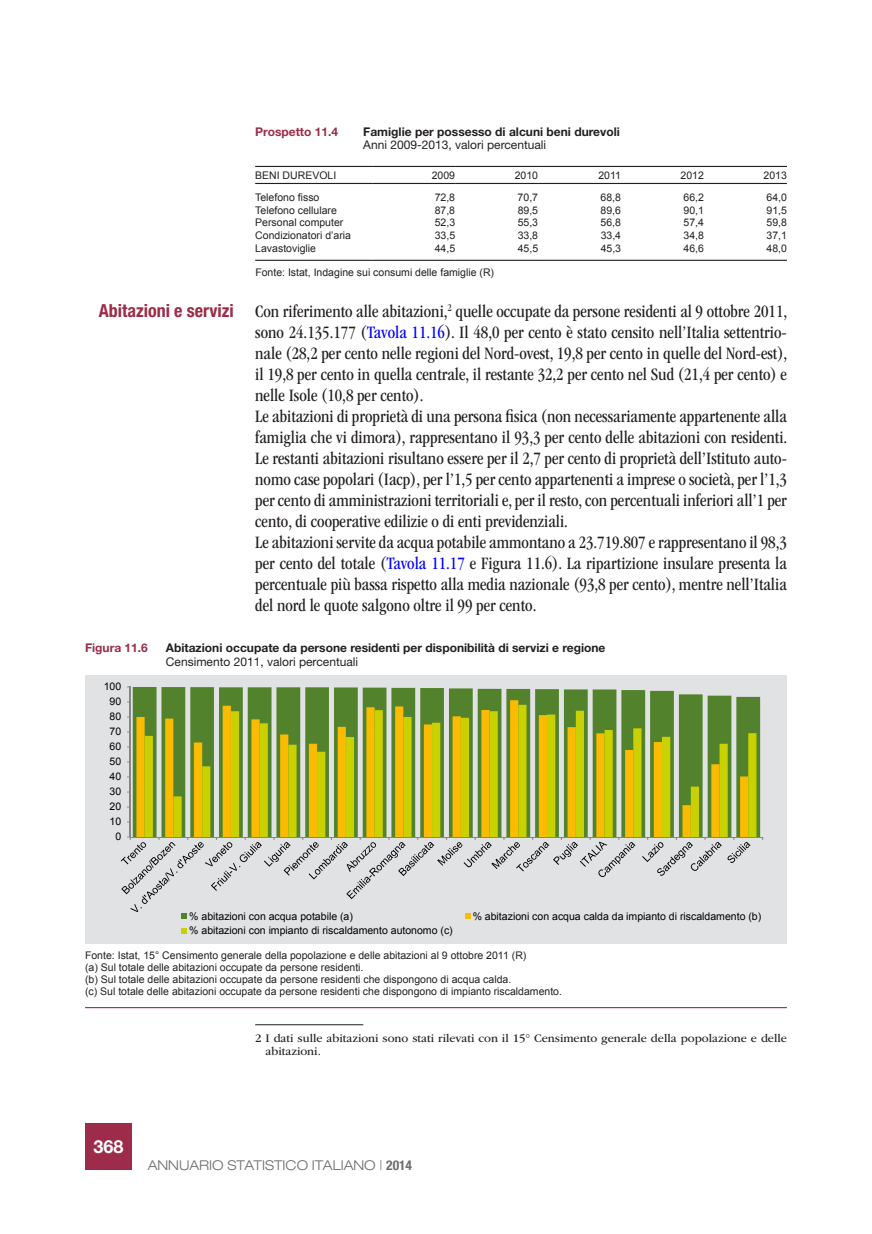
<style>
.page{position:relative;width:872px;height:1234px;background:#fff}
.page>*{position:absolute;margin:0;border:0;box-sizing:border-box;transform-origin:0 0}
.t1{font:condensed 18px/21px "ITC Garamond Std";color:#231f20}
.t2{font:700 condensed 18px "Helvetica Neue LT Std";color:#9c2c49}
.t3{font:700 18px "Helvetica Neue LT Std";color:#fff}
.t4{font:300 expanded 13.5px "Helvetica Neue LT Std";color:#6c6d70}
.t5{font:700 12px "Helvetica Neue LT Std";color:#231f20}
.t6{font:12px/13.5px "ITC Garamond Std";color:#231f20}
.t7{font:12px "Helvetica Neue LT Std";color:#231f20}
.t8{font:700 12px "Helvetica Neue LT Std";color:#9c2c49}
.t9{font:10.5px/12px "Arial";color:#231f20}
.t10{font:10.5px "Arial";color:#000}
.s1{color:#00f}
.s2{font-weight:700;font-stretch:condensed}
</style>
<div class="page">
<div style="left:85px;top:1123px;width:47px;height:46px;background:#9c2c49"></div>
<hr style="left:255px;top:1024px;width:108px;height:1px;background:#231f20">
<hr style="left:255px;top:183px;width:117px;height:1px;background:#231f20">
<hr style="left:372px;top:183px;width:83px;height:1px;background:#231f20">
<hr style="left:455px;top:183px;width:83px;height:1px;background:#231f20">
<hr style="left:538px;top:183px;width:83px;height:1px;background:#231f20">
<hr style="left:621px;top:183px;width:83px;height:1px;background:#231f20">
<hr style="left:704px;top:183px;width:83px;height:1px;background:#231f20">
<hr style="left:255px;top:166px;width:117px;height:1px;background:#231f20">
<hr style="left:372px;top:166px;width:83px;height:1px;background:#231f20">
<hr style="left:455px;top:166px;width:83px;height:1px;background:#231f20">
<hr style="left:538px;top:166px;width:83px;height:1px;background:#231f20">
<hr style="left:621px;top:166px;width:83px;height:1px;background:#231f20">
<hr style="left:704px;top:166px;width:83px;height:1px;background:#231f20">
<hr style="left:255px;top:260px;width:117px;height:1px;background:#231f20">
<hr style="left:372px;top:260px;width:83px;height:1px;background:#231f20">
<hr style="left:455px;top:260px;width:83px;height:1px;background:#231f20">
<hr style="left:538px;top:260px;width:83px;height:1px;background:#231f20">
<hr style="left:621px;top:260px;width:83px;height:1px;background:#231f20">
<hr style="left:704px;top:260px;width:83px;height:1px;background:#231f20">
<div style="left:85px;top:675px;width:702px;height:268px;background:#e1e2e4"></div>
<svg style="left:133px;top:687px;width:627px;height:149px;fill:#53822c"></svg>
<svg style="left:136px;top:700px;width:612px;height:136px;background:#919d34"></svg>
<svg style="left:145px;top:704px;width:611px;height:132px;background:#aab137"></svg>
<hr style="left:130px;top:686px;width:1px;height:150px;background:#868686">
<hr style="left:130px;top:836px;width:632px;height:1px;background:#868686">
<svg style="left:642px;top:836px;width:108px;height:39px"></svg>
<svg style="left:121px;top:836px;width:514px;height:82px"></svg>
<svg style="left:182px;top:928px;width:5px;height:5px"></svg>
<hr style="left:85px;top:1006px;width:702px;height:1px;background:#9c2c49">
<p class="t2" style="left:99px;top:299px;width:137px">Abitazioni e servizi</p>
<p class="t8" style="left:255px;top:124px;width:84px">Prospetto 11.4</p>
<p class="t5" style="left:363px;top:124px;width:258px">Famiglie per possesso di alcuni beni durevoli</p>
<p class="t7" style="left:363px;top:138px;width:184px">Anni 2009-2013, valori percentuali</p>
<p class="t9" style="left:255px;top:169px;width:83px">BENI DUREVOLI</p>
<p class="t9" style="left:432px;top:169px;width:25px">2009</p>
<p class="t9" style="left:515px;top:169px;width:25px">2010</p>
<p class="t9" style="left:598px;top:169px;width:24px">2011</p>
<p class="t9" style="left:680px;top:169px;width:25px">2012</p>
<p class="t9" style="left:763px;top:169px;width:25px">2013</p>
<p class="t9" style="left:255px;top:191px;width:66px">Telefono fisso</p>
<p class="t9" style="left:435px;top:191px;width:22px">72,8</p>
<p class="t9" style="left:517px;top:191px;width:22px">70,7</p>
<p class="t9" style="left:600px;top:191px;width:22px">68,8</p>
<p class="t9" style="left:683px;top:191px;width:22px">66,2</p>
<p class="t9" style="left:766px;top:191px;width:22px">64,0</p>
<p class="t9" style="left:255px;top:204px;width:83px">Telefono cellulare</p>
<p class="t9" style="left:435px;top:204px;width:22px">87,8</p>
<p class="t9" style="left:517px;top:204px;width:22px">89,5</p>
<p class="t9" style="left:600px;top:204px;width:22px">89,6</p>
<p class="t9" style="left:683px;top:204px;width:22px">90,1</p>
<p class="t9" style="left:766px;top:204px;width:22px">91,5</p>
<p class="t9" style="left:255px;top:217px;width:90px">Personal computer</p>
<p class="t9" style="left:435px;top:217px;width:22px">52,3</p>
<p class="t9" style="left:517px;top:217px;width:22px">55,3</p>
<p class="t9" style="left:600px;top:217px;width:22px">56,8</p>
<p class="t9" style="left:683px;top:217px;width:22px">57,4</p>
<p class="t9" style="left:766px;top:217px;width:22px">59,8</p>
<p class="t9" style="left:255px;top:229px;width:97px">Condizionatori d’aria</p>
<p class="t9" style="left:435px;top:229px;width:22px">33,5</p>
<p class="t9" style="left:518px;top:229px;width:22px">33,8</p>
<p class="t9" style="left:600px;top:229px;width:22px">33,4</p>
<p class="t9" style="left:683px;top:229px;width:22px">34,8</p>
<p class="t9" style="left:766px;top:229px;width:22px">37,1</p>
<p class="t9" style="left:255px;top:242px;width:62px">Lavastoviglie</p>
<p class="t9" style="left:435px;top:242px;width:22px">44,5</p>
<p class="t9" style="left:518px;top:242px;width:22px">45,5</p>
<p class="t9" style="left:600px;top:242px;width:22px">45,3</p>
<p class="t9" style="left:683px;top:242px;width:22px">46,6</p>
<p class="t9" style="left:766px;top:242px;width:22px">48,0</p>
<p class="t9" style="left:255px;top:267px;width:240px">Fonte: Istat, Indagine sui consumi delle famiglie (R)</p>
<p class="t1" style="left:255px;top:300px;width:533px">Con riferimento alle abitazioni,<sup>2</sup> quelle occupate da persone residenti al 9 ottobre 2011, sono 24.135.177 (<span class="s1">Tavola 11.16</span>). Il 48,0 per cento è stato censito nell’Italia settentrio&shy;nale (28,2 per cento nelle regioni del Nord-ovest, 19,8 per cento in quelle del Nord-est), il 19,8 per cento in quella centrale, il restante 32,2 per cento nel Sud (21,4 per cento) e nelle Isole (10,8 per cento).<br>Le abitazioni di proprietà di una persona fisica (non necessariamente appartenente alla famiglia che vi dimora), rappresentano il 93,3 per cento delle abitazioni con residenti.<br>Le restanti abitazioni risultano essere per il 2,7 per cento di proprietà dell’Istituto auto&shy;nomo case popolari (Iacp), per l’1,5 per cento appartenenti a imprese o società, per l’1,3 per cento di amministrazioni territoriali e, per il resto, con percentuali inferiori all’1 per cento, di cooperative edilizie o di enti previdenziali.<br>Le abitazioni servite da acqua potabile ammontano a 23.719.807 e rappresentano il 98,3 per cento del totale (<span class="s1">Tavola 11.17</span> e Figura 11.6). La ripartizione insulare presenta la percentuale più bassa rispetto alla media nazionale (93,8 per cento), mentre nell’Italia del nord le quote salgono oltre il 99 per cento.</p>
<p class="t8" style="left:85px;top:640px;width:64px">Figura 11.6</p>
<p class="t5" style="left:166px;top:640px;width:441px">Abitazioni occupate da persone residenti per disponibilità di servizi e regione</p>
<p class="t7" style="left:166px;top:654px;width:194px">Censimento 2011, valori percentuali</p>
<p class="t10" style="left:104px;top:679px;width:19px">100</p>
<p class="t10" style="left:110px;top:694px;width:13px">90</p>
<p class="t10" style="left:110px;top:709px;width:13px">80</p>
<p class="t10" style="left:110px;top:724px;width:13px">70</p>
<p class="t10" style="left:110px;top:739px;width:13px">60</p>
<p class="t10" style="left:110px;top:754px;width:13px">50</p>
<p class="t10" style="left:110px;top:769px;width:13px">40</p>
<p class="t10" style="left:110px;top:784px;width:13px">30</p>
<p class="t10" style="left:110px;top:799px;width:13px">20</p>
<p class="t10" style="left:110px;top:814px;width:13px">10</p>
<p class="t10" style="left:115px;top:829px;width:7px">0</p>
<p class="t10" style="left:189px;top:908px;width:165px">% abitazioni con acqua potabile (a)</p>
<p class="t10" style="left:473px;top:908px;width:290px">% abitazioni con acqua calda da impianto di riscaldamento (b)</p>
<p class="t10" style="left:189px;top:923px;width:265px">% abitazioni con impianto di riscaldamento autonomo (c)</p>
<p class="t9" style="left:85px;top:948px;width:478px">Fonte: Istat, 15° Censimento generale della popolazione e delle abitazioni al 9 ottobre 2011 (R)<br>(a) Sul totale delle abitazioni occupate da persone residenti.<br>(b) Sul totale delle abitazioni occupate da persone residenti che dispongono di acqua calda.<br>(c) Sul totale delle abitazioni occupate da persone residenti che dispongono di impianto riscaldamento.</p>
<p class="t6" style="left:265px;top:1031px;width:523px;text-indent:-10px">2 I dati sulle abitazioni sono stati rilevati con il 15° Censimento generale della popolazione e delle abitazioni.</p>
<p class="t3" style="left:93px;top:1135px;width:32px">368</p>
<p class="t4" style="left:148px;top:1157px;width:266px">ANNUARIO STATISTICO ITALIANO | <span class="s2">2014</span></p>
</div>
